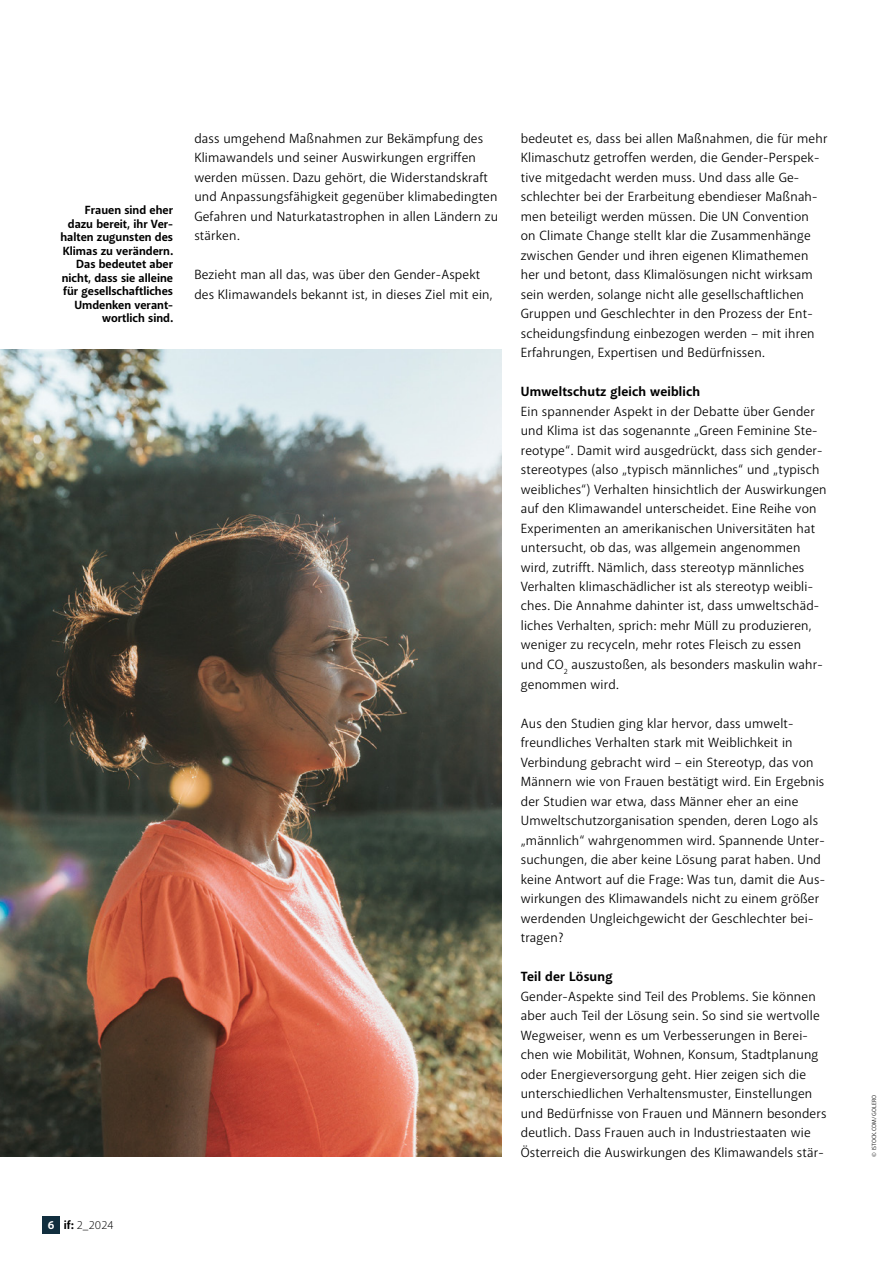
<style>
.page{position:relative;width:893px;height:1263px;background:#fff}
.page>*{position:absolute;margin:0;border:0;box-sizing:border-box;transform-origin:0 0}
.t1{font:13.5px/19.5px "Akagi Pro";letter-spacing:.01em;color:#000}
.Zwiti{font:700 13.5px "Akagi Pro";letter-spacing:.01em;color:#000}
.t2{font:700 12px/13.5px "Akagi Pro";color:#000;text-align:right}
.t3{font:300 12px "Akagi Pro";color:#000}
.t4{font:6px "Akagi Pro";color:#000}
.s1{font-weight:700;color:#fff}
.s2{font-weight:700}
</style>
<div class="page">
<img style="left:0;top:350px;width:501px;height:807px">
<div style="left:43px;top:1216px;width:17px;height:17px;background:#112e3e"></div>
<p class="t2" style="left:60px;top:204px;width:114px">Frauen sind eher dazu bereit, ihr Ver&shy;halten zugunsten des<br>Klimas zu verändern.<br>Das bedeutet aber nicht, dass sie alleine für gesellschaftliches<br>Umdenken verant&shy;wortlich sind.</p>
<p class="t1" style="left:194px;top:128px;width:305px">dass umgehend Maßnahmen zur Bekämpfung des Klimawandels und seiner Auswirkungen ergriffen werden müssen. Dazu gehört, die Widerstandskraft und Anpassungsfähigkeit gegenüber klimabedingten Gefahren und Naturkatastrophen in allen Ländern zu stärken.</p>
<p class="t1" style="left:194px;top:265px;width:300px">Bezieht man all das, was über den Gender-Aspekt des Klimawandels bekannt ist, in dieses Ziel mit ein,</p>
<p class="t1" style="left:521px;top:128px;width:308px">bedeutet es, dass bei allen Maßnahmen, die für mehr Klimaschutz getroffen werden, die Gender-Perspek&shy;tive mitgedacht werden muss. Und dass alle Ge&shy;schlechter bei der Erarbeitung ebendieser Maßnah&shy;men beteiligt werden müssen. Die UN Convention<br>on Climate Change stellt klar die Zusammenhänge zwischen Gender und ihren eigenen Klimathemen her und betont, dass Klimalösungen nicht wirksam sein werden, solange nicht alle gesellschaftlichen Gruppen und Geschlechter in den Prozess der Ent&shy;scheidungsfindung einbezogen werden – mit ihren Erfahrungen, Expertisen und Bedürfnissen.</p>
<p class="Zwiti" style="left:521px;top:383px;width:181px">Umweltschutz gleich weiblich</p>
<p class="t1" style="left:521px;top:401px;width:307px">Ein spannender Aspekt in der Debatte über Gender und Klima ist das sogenannte „Green Feminine Ste&shy;reotype“. Damit wird ausgedrückt, dass sich gender&shy;stereotypes (also „typisch männliches“ und „typisch weibliches“) Verhalten hinsichtlich der Auswirkungen auf den Klimawandel unterscheidet. Eine Reihe von Experimenten an amerikanischen Universitäten hat untersucht, ob das, was allgemein angenommen wird, zutrifft. Nämlich, dass stereotyp männliches Verhalten klimaschädlicher ist als stereotyp weibli&shy;ches. Die Annahme dahinter ist, dass umweltschäd&shy;liches Verhalten, sprich: mehr Müll zu produzieren, weniger zu recyceln, mehr rotes Fleisch zu essen und CO<sub>2</sub> auszustoßen, als besonders maskulin wahr&shy;genommen wird.</p>
<p class="t1" style="left:521px;top:713px;width:306px">Aus den Studien ging klar hervor, dass umwelt&shy;freundliches Verhalten stark mit Weiblichkeit in Verbindung gebracht wird – ein Stereotyp, das von Männern wie von Frauen bestätigt wird. Ein Ergebnis der Studien war etwa, dass Männer eher an eine Umweltschutzorganisation spenden, deren Logo als „männlich“ wahrgenommen wird. Spannende Unter&shy;suchungen, die aber keine Lösung parat haben. Und keine Antwort auf die Frage: Was tun, damit die Aus&shy;wirkungen des Klimawandels nicht zu einem größer werdenden Ungleichgewicht der Geschlechter bei&shy;tragen?</p>
<p class="Zwiti" style="left:521px;top:968px;width:93px">Teil der Lösung</p>
<p class="t1" style="left:521px;top:986px;width:307px">Gender-Aspekte sind Teil des Problems. Sie können aber auch Teil der Lösung sein. So sind sie wertvolle Wegweiser, wenn es um Verbesserungen in Berei&shy;chen wie Mobilität, Wohnen, Konsum, Stadtplanung oder Energieversorgung geht. Hier zeigen sich die unterschiedlichen Verhaltensmuster, Einstellungen und Bedürfnisse von Frauen und Männern besonders deutlich. Dass Frauen auch in Industriestaaten wie Österreich die Auswirkungen des Klimawandels stär-</p>
<p class="t3" style="left:48px;top:1218px;width:67px"><span class="s1">6</span> <span class="s2">if:</span> 2_2024</p>
<p class="t4" style="left:870px;top:1157px;width:63px;rotate:-90deg">© ISTOCK.COM/ GOLERO</p>
</div>
